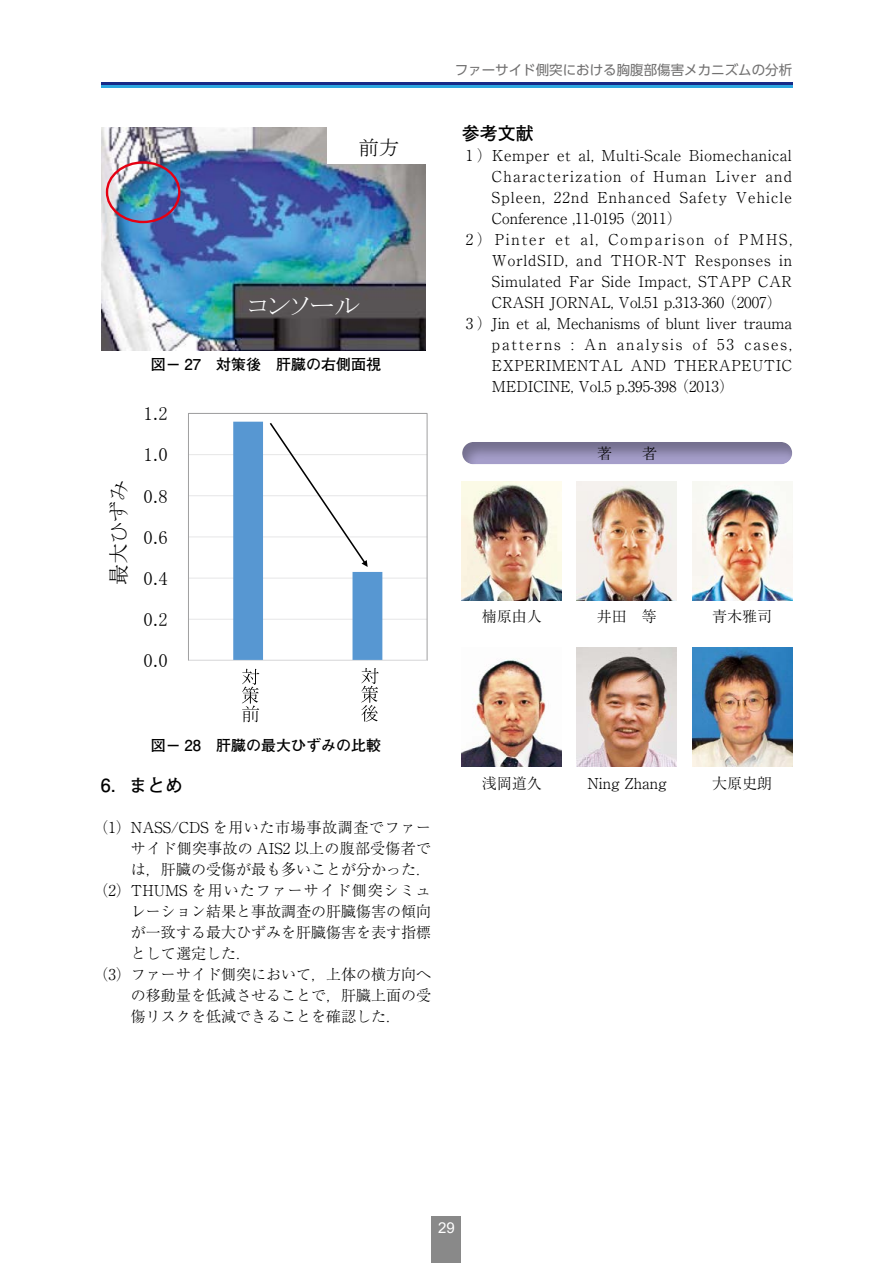
<style>
.page{position:relative;width:893px;height:1263px;background:#fff}
.page>*{position:absolute;margin:0;border:0;box-sizing:border-box;transform-origin:0 0}
.t1{font:25.5px "MS P Mincho";color:#fff}
.t2{font:20.85px "MS P Mincho";color:#000}
.t3{font:20.25px "MS P Mincho";color:#000}
.t4{font:18.75px "MS P Mincho";color:#000}
.t5{font:700 18px "Futo Go B101 Pro";color:#000}
.t6{font:300 15px "Ryumin Pro";letter-spacing:.015em;color:#000}
.t7{font:300 15px "Ryumin Pro";letter-spacing:.12em;color:#000}
.t8{font:300 15px "Ryumin Pro";letter-spacing:.07em;color:#000}
.t9{font:300 15px "Ryumin Pro";letter-spacing:.035em;color:#000}
.t10{font:700 15px "Futo Go B101 Pro";color:#000}
.t11{font:300 15px "Ryumin Pro";letter-spacing:.08em;color:#000}
.t12{font:300 15px "Ryumin Pro";letter-spacing:.055em;color:#000}
.t13{font:300 15px "Ryumin Pro";letter-spacing:.045em;color:#000}
.t14{font:15px "Arial";color:#fff}
.t15{font:13.5px "UD Shin Go Pro";color:#727171}
</style>
<div class="page">
<div style="left:432px;top:1216px;width:29px;height:47px;background:#898989"></div>
<hr style="left:101px;top:83px;width:691px;height:2px;background:#172a88">
<hr style="left:101px;top:86px;width:691px;height:2px;background:#2ea7e0">
<img style="left:102px;top:128px;width:324px;height:223px">
<div style="left:106px;top:161px;width:75px;height:62px;border:2px solid #e60012;border-radius:50%"></div>
<div style="left:328px;top:128px;width:102px;height:36px;background:#fff"></div>
<hr style="left:188px;top:619px;width:239px;height:1px;background:#e6e6e7">
<hr style="left:188px;top:578px;width:239px;height:1px;background:#e6e6e7">
<hr style="left:188px;top:536px;width:239px;height:1px;background:#e6e6e7">
<hr style="left:188px;top:495px;width:239px;height:1px;background:#e6e6e7">
<hr style="left:188px;top:454px;width:239px;height:1px;background:#e6e6e7">
<div style="left:188px;top:413px;width:239px;height:248px;border:1px solid #9f9fa0"></div>
<hr style="left:188px;top:660px;width:239px;height:1px;background:#e6e6e7">
<svg style="left:233px;top:421px;width:149px;height:239px"></svg>
<svg style="left:242px;top:669px;width:18px;height:53px"></svg>
<svg style="left:361px;top:668px;width:18px;height:54px"></svg>
<div style="left:448px;top:430px;width:357px;height:35px;background:#000;opacity:.3"></div>
<img style="left:462px;top:481px;width:100px;height:119px">
<img style="left:577px;top:481px;width:100px;height:119px">
<img style="left:692px;top:481px;width:100px;height:119px">
<img style="left:462px;top:659px;width:100px;height:108px">
<img style="left:577px;top:648px;width:100px;height:119px">
<img style="left:692px;top:648px;width:100px;height:119px">
<h3 class="t3" style="left:358px;top:137px;width:42px">前方</h3>
<h1 class="t1" style="left:248px;top:293px;width:113px">コンソール</h1>
<h2 class="t2" style="left:108px;top:584px;width:106px;rotate:-90deg">最大ひずみ</h2>
<p class="t10" style="left:151px;top:353px;width:232px">図－ 27　対策後　肝臓の右側面視</p>
<p class="t4" style="left:143px;top:404px;width:26px">1.2</p>
<p class="t4" style="left:143px;top:445px;width:26px">1.0</p>
<p class="t4" style="left:143px;top:486px;width:26px">0.8</p>
<p class="t4" style="left:143px;top:528px;width:26px">0.6</p>
<p class="t4" style="left:143px;top:569px;width:26px">0.4</p>
<p class="t4" style="left:143px;top:610px;width:26px">0.2</p>
<p class="t4" style="left:143px;top:651px;width:26px">0.0</p>
<p class="t15" style="left:455px;top:59px;width:339px">ファーサイド側突における胸腹部傷害メカニズムの分析</p>
<p class="t5" style="left:462px;top:119px;width:73px">参考文献</p>
<p class="t9" style="left:466px;top:144px;width:328px">1 ）Kemper et al, Multi-Scale Biomechanical</p>
<p class="t11" style="left:492px;top:165px;width:302px">Characterization of Human Liver and</p>
<p class="t8" style="left:492px;top:186px;width:301px">Spleen, 22nd Enhanced Safety Vehicle</p>
<p class="t6" style="left:492px;top:207px;width:191px">Conference ,11-0195 （2011）</p>
<p class="t7" style="left:466px;top:228px;width:328px">2 ） Pinter et al, Comparison of PMHS,</p>
<p class="t12" style="left:492px;top:249px;width:302px">WorldSID, and THOR-NT Responses in</p>
<p class="t6" style="left:492px;top:270px;width:301px">Simulated Far Side Impact, STAPP CAR</p>
<p class="t6" style="left:492px;top:291px;width:291px">CRASH JORNAL, Vol.51 p.313-360 （2007）</p>
<p class="t6" style="left:466px;top:312px;width:328px">3 ）Jin et al, Mechanisms of blunt liver trauma</p>
<p class="t7" style="left:492px;top:333px;width:301px">patterns : An analysis of 53 cases,</p>
<p class="t6" style="left:492px;top:354px;width:301px">EXPERIMENTAL AND THERAPEUTIC</p>
<p class="t6" style="left:492px;top:375px;width:244px">MEDICINE, Vol.5 p.395-398 （2013）</p>
<p class="t6" style="left:597px;top:441px;width:61px">著　　者</p>
<p class="t6" style="left:482px;top:605px;width:61px">楠原由人</p>
<p class="t6" style="left:597px;top:605px;width:61px">井田　等</p>
<p class="t6" style="left:712px;top:605px;width:61px">青木雅司</p>
<p class="t10" style="left:151px;top:733px;width:232px">図－ 28　肝臓の最大ひずみの比較</p>
<p class="t5" style="left:101px;top:771px;width:84px">6．まとめ</p>
<p class="t13" style="left:93px;top:816px;width:339px">（1）NASS/CDS を用いた市場事故調査でファー</p>
<p class="t6" style="left:131px;top:837px;width:302px">サイド側突事故の AIS2 以上の腹部受傷者で</p>
<p class="t6" style="left:131px;top:858px;width:302px">は，肝臓の受傷が最も多いことが分かった．</p>
<p class="t8" style="left:93px;top:879px;width:339px">（2）THUMS を用いたファーサイド側突シミュ</p>
<p class="t6" style="left:131px;top:900px;width:302px">レーション結果と事故調査の肝臓傷害の傾向</p>
<p class="t6" style="left:131px;top:921px;width:302px">が一致する最大ひずみを肝臓傷害を表す指標</p>
<p class="t6" style="left:131px;top:942px;width:121px">として選定した．</p>
<p class="t6" style="left:93px;top:963px;width:339px">（3）ファーサイド側突において，上体の横方向へ</p>
<p class="t6" style="left:131px;top:984px;width:302px">の移動量を低減させることで，肝臓上面の受</p>
<p class="t6" style="left:131px;top:1005px;width:272px">傷リスクを低減できることを確認した．</p>
<p class="t6" style="left:482px;top:771px;width:61px">浅岡道久</p>
<p class="t6" style="left:587px;top:771px;width:80px">Ning Zhang</p>
<p class="t6" style="left:712px;top:771px;width:61px">大原史朗</p>
<p class="t14" style="left:438px;top:1218px;width:18px">29</p>
</div>
